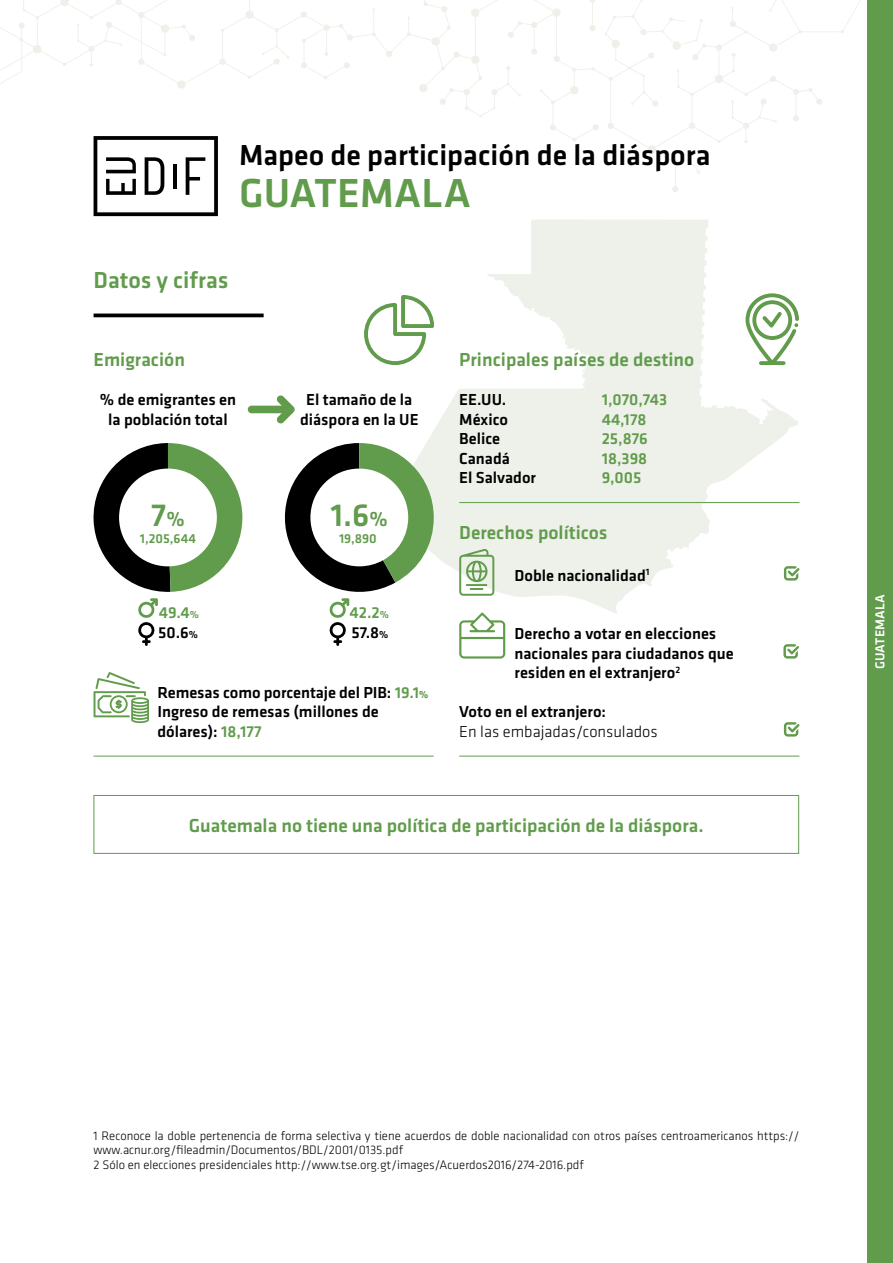
<style>
.page{position:relative;width:893px;height:1263px;background:#fff}
.page>*{position:absolute;margin:0;border:0;box-sizing:border-box;transform-origin:0 0}
.t1{font:500 42px "Klavika";color:#619b4c}
.t2{font:500 33px "Klavika";color:#619b4c}
.t3{font:500 30px "Klavika";color:#000}
.t4{font:500 24px "Klavika";color:#619b4c}
.t5{font:500 19.5px "Klavika";color:#619b4c}
.t6{font:500 16.5px/19.5px "Klavika";color:#000}
.t7{font:500 16.5px/19.5px "Klavika";color:#619b4c}
.t8{font:300 16.5px "Klavika";color:#000}
.t9{font:500 13.5px "Klavika";color:#619b4c}
.t10{font:500 13.5px "Klavika";color:#fff}
.t11{font:300 12.75px/13.5px "Klavika";color:#000}
.s1{font-size:21px}
.s2{font-size:10.5px}
.s3{color:#000}
.s4{font-size:10.5px;color:#000}
.s5{color:#619b4c}
.s6{font-weight:700;font-size:10.5px;color:#619b4c}
</style>
<div class="page">
<div style="left:867px;top:0;width:26px;height:1263px;background:#619b4c"></div>
<svg style="left:426px;top:219px;width:373px;height:394px;fill:#edf1e9"></svg>
<hr style="left:459px;top:502px;width:340px;height:1px;background:#619b4c">
<svg style="left:745px;top:293px;width:54px;height:72px"></svg>
<svg style="left:364px;top:295px;width:70px;height:70px"></svg>
<svg style="left:94px;top:443px;width:148px;height:203px"></svg>
<svg style="left:284px;top:443px;width:150px;height:203px"></svg>
<svg style="left:0;top:0;width:861px;height:216px"></svg>
<hr style="left:173px;top:164px;width:4px;height:25px;background:#000">
<div style="left:94px;top:795px;width:705px;height:59px;border:1px solid #619b4c"></div>
<hr style="left:94px;top:314px;width:170px;height:3px;background:#000">
<svg style="left:248px;top:395px;width:47px;height:28px"></svg>
<hr style="left:94px;top:756px;width:340px;height:1px;background:#619b4c">
<svg style="left:94px;top:672px;width:55px;height:51px"></svg>
<hr style="left:459px;top:756px;width:340px;height:1px;background:#619b4c">
<svg style="left:783px;top:644px;width:16px;height:15px"></svg>
<svg style="left:784px;top:566px;width:15px;height:15px"></svg>
<svg style="left:784px;top:722px;width:15px;height:15px"></svg>
<svg style="left:459px;top:549px;width:35px;height:47px"></svg>
<svg style="left:459px;top:612px;width:46px;height:47px"></svg>
<h3 class="t3" style="left:239px;top:135px;width:473px">Mapeo de participación de la diáspora</h3>
<h1 class="t1" style="left:239px;top:165px;width:233px">GUATEMALA</h1>
<h3 class="t4" style="left:94px;top:264px;width:137px">Datos y cifras</h3>
<p class="t5" style="left:94px;top:346px;width:93px">Emigración</p>
<p class="t6" style="left:100px;top:389px;width:138px;text-align:center">% de emigrantes en la población total</p>
<p class="t6" style="left:300px;top:389px;width:120px;text-align:center">El tamaño de la diáspora en la UE</p>
<h2 class="t2" style="left:151px;top:493px;width:35px">7<span class="s1">%</span></h2>
<h2 class="t2" style="left:331px;top:493px;width:59px">1.6<span class="s1">%</span></h2>
<p class="t9" style="left:140px;top:529px;width:58px">1,205,644</p>
<p class="t9" style="left:339px;top:529px;width:39px">19,890</p>
<p class="t7" style="left:158px;top:602px;width:42px;line-height:20.1px">49.4<span class="s2">%<br></span><span class="s3">50.6</span><span class="s4">%</span></p>
<p class="t7" style="left:349px;top:602px;width:41px;line-height:20.2px">42.2<span class="s2">%<br></span><span class="s3">57.8</span><span class="s4">%</span></p>
<p class="t6" style="left:157px;top:682px;width:272px">Remesas como porcentaje del PIB: <span class="s5">19.1</span><span class="s6">%<br></span>Ingreso de remesas (millones de dólares): <span class="s5">18,177</span></p>
<p class="t5" style="left:459px;top:346px;width:237px">Principales países de destino</p>
<p class="t6" style="left:459px;top:389px;width:78px">EE.UU.<br>México<br>Belice<br>Canadá<br>El Salvador</p>
<p class="t7" style="left:602px;top:389px;width:67px">1,070,743<br>44,178<br>25,876<br>18,398<br>9,005</p>
<p class="t5" style="left:459px;top:519px;width:150px">Derechos políticos</p>
<p class="t6" style="left:514px;top:565px;width:137px">Doble nacionalidad<sup>1</sup></p>
<p class="t6" style="left:514px;top:623px;width:221px">Derecho a votar en elecciones nacionales para ciudadanos que residen en el extranjero<sup>2</sup></p>
<p class="t6" style="left:459px;top:701px;width:148px">Voto en el extranjero:</p>
<p class="t8" style="left:459px;top:721px;width:200px">En las embajadas/consulados</p>
<p class="t5" style="left:189px;top:812px;width:516px">Guatemala no tiene una política de participación de la diáspora.</p>
<p class="t10" style="left:871px;top:669px;width:76px;rotate:-90deg">GUATEMALA</p>
<p class="t11" style="left:94px;top:1129px;width:707px">1 Reconoce la doble pertenencia de forma selectiva y tiene acuerdos de doble nacionalidad con otros países centroamericanos https:// www.acnur.org/fileadmin/Documentos/BDL/2001/0135.pdf</p>
<p class="t11" style="left:94px;top:1158px;width:492px">2 Sólo en elecciones presidenciales http://www.tse.org.gt/images/Acuerdos2016/274-2016.pdf</p>
</div>
